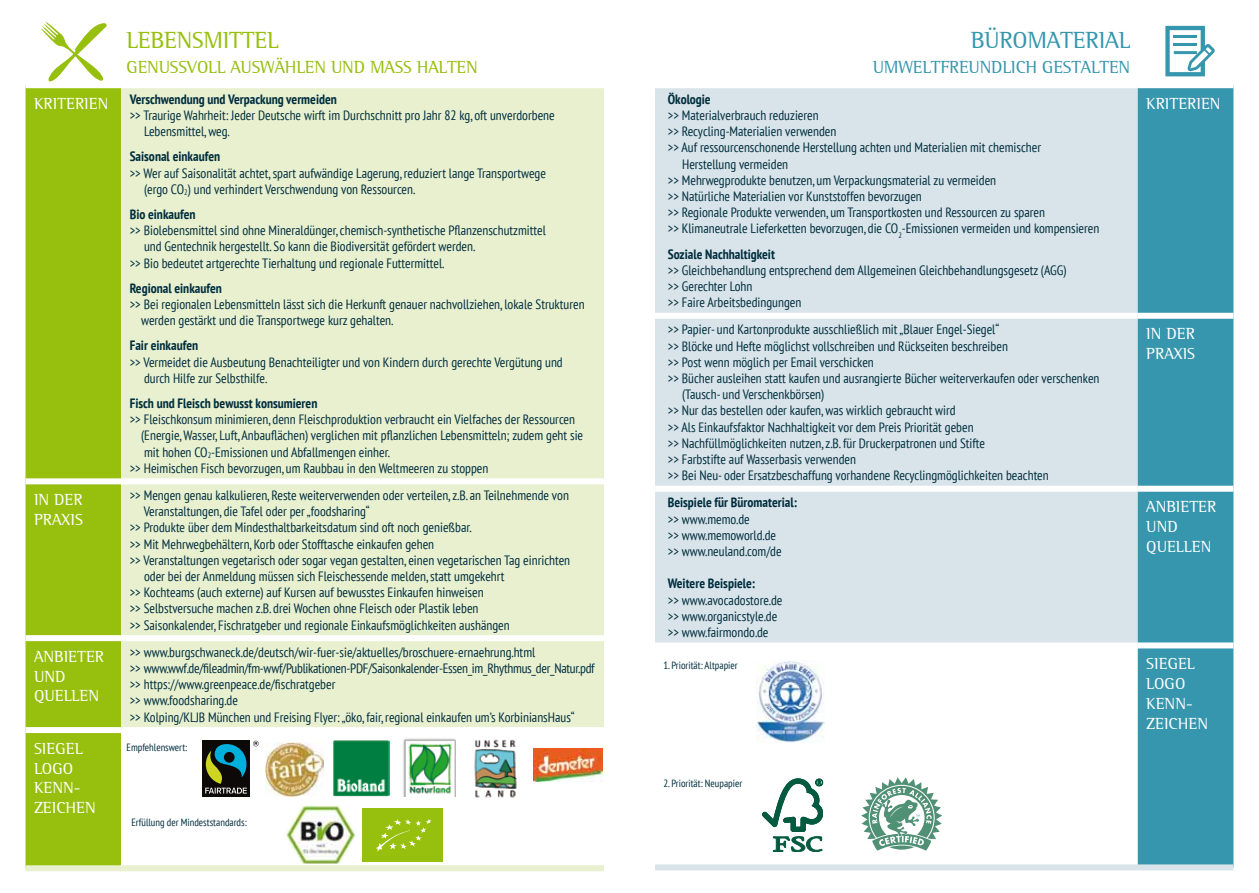
<style>
.page{position:relative;width:1259px;height:893px;background:#fff}
.page>*{position:absolute;margin:0;border:0;box-sizing:border-box;transform-origin:0 0}
.t1{font:24px "EJA Normal";letter-spacing:-.01em;color:#97bf0d}
.t2{font:24px "EJA Normal";letter-spacing:-.01em;color:#3696ad}
.t3{font:18px "EJA Normal";letter-spacing:-.01em;color:#97bf0d}
.t4{font:18px "EJA Normal";letter-spacing:-.01em;color:#3696ad}
.t5{font:16.5px/19.8px "EJA Normal";color:#fff}
.t6{font:condensed 13.5px/16.2px "PT Sans";color:#002d3e}
.t7{font:700 condensed 13.5px "PT Sans";color:#002d3e}
.t8{font:condensed 10.5px "PT Sans";color:#002d3e}
</style>
<div class="page">
<div style="left:26px;top:88px;width:95px;height:777px;background:#97bf0d"></div>
<div style="left:121px;top:88px;width:483px;height:639px;background:#e8f0cf"></div>
<div style="left:26px;top:478px;width:95px;height:6px;background:#fff"></div>
<div style="left:121px;top:478px;width:483px;height:6px;background:#fff"></div>
<div style="left:26px;top:635px;width:95px;height:6px;background:#fff"></div>
<div style="left:121px;top:635px;width:483px;height:6px;background:#fff"></div>
<div style="left:26px;top:865px;width:95px;height:6px;background:#e8f0cf"></div>
<div style="left:121px;top:865px;width:483px;height:6px;background:#e8f0cf"></div>
<div style="left:26px;top:727px;width:95px;height:6px;background:#fff"></div>
<div style="left:655px;top:88px;width:482px;height:554px;background:#d8e4e9"></div>
<div style="left:1137px;top:88px;width:96px;height:776px;background:#3696ad"></div>
<div style="left:655px;top:313px;width:482px;height:6px;background:#fff"></div>
<div style="left:1137px;top:313px;width:96px;height:6px;background:#fff"></div>
<div style="left:655px;top:486px;width:482px;height:6px;background:#fff"></div>
<div style="left:1137px;top:486px;width:96px;height:6px;background:#fff"></div>
<div style="left:1137px;top:642px;width:96px;height:6px;background:#fff"></div>
<div style="left:655px;top:864px;width:482px;height:6px;background:#d8e4e9"></div>
<div style="left:1137px;top:864px;width:96px;height:6px;background:#d8e4e9"></div>
<svg style="left:41px;top:22px;width:66px;height:60px"></svg>
<img style="left:534px;top:749px;width:69px;height:33px">
<img style="left:474px;top:739px;width:43px;height:59px">
<img style="left:403px;top:738px;width:53px;height:59px">
<img style="left:333px;top:740px;width:57px;height:57px">
<img style="left:266px;top:742px;width:57px;height:54px">
<img style="left:756px;top:661px;width:68px;height:82px">
<svg style="left:762px;top:779px;width:61px;height:73px"></svg>
<svg style="left:1165px;top:26px;width:50px;height:50px"></svg>
<hr style="left:1173px;top:35px;width:24px;height:3px;background:#3696ad">
<hr style="left:1173px;top:43px;width:24px;height:3px;background:#3696ad">
<svg style="left:861px;top:777px;width:81px;height:74px"></svg>
<svg style="left:296px;top:807px;width:6px;height:9px"></svg>
<div style="left:363px;top:808px;width:80px;height:54px;background:#97bf0d"></div>
<svg style="left:376px;top:819px;width:55px;height:33px"></svg>
<div style="left:201px;top:739px;width:50px;height:59px;background:#0d0909"></div>
<svg style="left:253px;top:741px;width:6px;height:5px"></svg>
<svg style="left:205px;top:744px;width:42px;height:49px"></svg>
<h1 class="t1" style="left:126px;top:26px;width:154px">LEBENSMITTEL</h1>
<h2 class="t3" style="left:126px;top:57px;width:353px">GENUSSVOLL AUSWÄHLEN UND MASS HALTEN</h2>
<p class="t5" style="left:34px;top:93px;width:76px">KRITERIEN</p>
<p class="t7" style="left:130px;top:90px;width:209px">Verschwendung und Verpackung vermeiden</p>
<p class="t6" style="left:144px;top:107px;width:412px;text-indent:-14px">&gt;&gt; Traurige Wahrheit: Jeder Deutsche wirft im Durchschnitt pro Jahr 82 kg, oft unverdorbene<br>Lebensmittel, weg.</p>
<p class="t7" style="left:130px;top:148px;width:92px">Saisonal einkaufen</p>
<p class="t6" style="left:144px;top:164px;width:403px;text-indent:-14px">&gt;&gt; Wer auf Saisonalität achtet, spart aufwändige Lagerung, reduziert lange Transportwege (ergo CO<sub>2</sub>) und verhindert Verschwendung von Ressourcen.</p>
<p class="t7" style="left:130px;top:205px;width:67px">Bio einkaufen</p>
<p class="t6" style="left:130px;top:222px;width:418px">&gt;&gt; Biolebensmittel sind ohne Mineraldünger, chemisch-synthetische Pflanzenschutzmittel</p>
<p class="t6" style="left:144px;top:238px;width:333px">und Gentechnik hergestellt. So kann die Biodiversität gefördert werden.</p>
<p class="t6" style="left:130px;top:254px;width:316px">&gt;&gt; Bio bedeutet artgerechte Tierhaltung und regionale Futtermittel.</p>
<p class="t7" style="left:130px;top:279px;width:94px">Regional einkaufen</p>
<p class="t6" style="left:141px;top:296px;width:445px;text-indent:-11px">&gt;&gt; Bei regionalen Lebensmitteln lässt sich die Herkunft genauer nachvollziehen, lokale Strukturen werden gestärkt und die Transportwege kurz gehalten.</p>
<p class="t7" style="left:130px;top:337px;width:70px">Fair einkaufen</p>
<p class="t6" style="left:144px;top:353px;width:420px;text-indent:-14px">&gt;&gt; Vermeidet die Ausbeutung Benachteiligter und von Kindern durch gerechte Vergütung und durch Hilfe zur Selbsthilfe.</p>
<p class="t7" style="left:130px;top:394px;width:189px">Fisch und Fleisch bewusst konsumieren</p>
<p class="t6" style="left:130px;top:411px;width:447px">&gt;&gt; Fleischkonsum minimieren, denn Fleischproduktion verbraucht ein Vielfaches der Ressourcen</p>
<p class="t6" style="left:141px;top:427px;width:443px">(Energie, Wasser, Luft, Anbauflächen) verglichen mit pflanzlichen Lebensmitteln; zudem geht sie</p>
<p class="t6" style="left:144px;top:443px;width:247px">mit hohen CO<sub>2</sub>-Emissionen und Abfallmengen einher.</p>
<p class="t6" style="left:130px;top:460px;width:360px">&gt;&gt; Heimischen Fisch bevorzugen, um Raubbau in den Weltmeeren zu stoppen</p>
<p class="t5" style="left:34px;top:490px;width:44px">IN DER<br>PRAXIS</p>
<p class="t6" style="left:130px;top:487px;width:441px">&gt;&gt; Mengen genau kalkulieren, Reste weiterverwenden oder verteilen, z.B. an Teilnehmende von</p>
<p class="t6" style="left:144px;top:503px;width:228px">Veranstaltungen, die Tafel oder per „foodsharing“</p>
<p class="t6" style="left:130px;top:519px;width:343px">&gt;&gt; Produkte über dem Mindesthaltbarkeitsdatum sind oft noch genießbar.</p>
<p class="t6" style="left:130px;top:535px;width:306px">&gt;&gt; Mit Mehrwegbehältern, Korb oder Stofftasche einkaufen gehen</p>
<p class="t6" style="left:130px;top:552px;width:442px">&gt;&gt; Veranstaltungen vegetarisch oder sogar vegan gestalten, einen vegetarischen Tag einrichten</p>
<p class="t6" style="left:144px;top:568px;width:362px">oder bei der Anmeldung müssen sich Fleischessende melden, statt umgekehrt</p>
<p class="t6" style="left:130px;top:584px;width:355px">&gt;&gt; Kochteams (auch externe) auf Kursen auf bewusstes Einkaufen hinweisen</p>
<p class="t6" style="left:130px;top:600px;width:350px">&gt;&gt; Selbstversuche machen z.B. drei Wochen ohne Fleisch oder Plastik leben</p>
<p class="t6" style="left:130px;top:616px;width:381px">&gt;&gt; Saisonkalender, Fischratgeber und regionale Einkaufsmöglichkeiten aushängen</p>
<p class="t5" style="left:34px;top:646px;width:72px">ANBIETER<br>UND<br>QUELLEN</p>
<p class="t6" style="left:130px;top:644px;width:466px">&gt;&gt; www.burgschwaneck.de/deutsch/wir-fuer-sie/aktuelles/broschuere-ernaehrung.html<br>&gt;&gt; www.wwf.de/fileadmin/fm-wwf/Publikationen-PDF/Saisonkalender-Essen_im_Rhythmus_der_Natur.pdf &gt;&gt; https://www.greenpeace.de/fischratgeber<br>&gt;&gt; www.foodsharing.de<br>&gt;&gt; Kolping/KLJB München und Freising Flyer: „öko, fair, regional einkaufen um’s KorbiniansHaus“</p>
<p class="t5" style="left:34px;top:738px;width:63px">SIEGEL<br>LOGO<br>KENN-<br>ZEICHEN</p>
<p class="t8" style="left:126px;top:740px;width:62px">Empfehlenswert:</p>
<p class="t8" style="left:131px;top:816px;width:117px">Erfüllung der Mindeststandards:</p>
<h1 class="t2" style="left:971px;top:26px;width:161px">BÜROMATERIAL</h1>
<h2 class="t4" style="left:872px;top:57px;width:259px">UMWELTFREUNDLICH GESTALTEN</h2>
<p class="t7" style="left:668px;top:90px;width:44px">Ökologie</p>
<p class="t6" style="left:668px;top:107px;width:152px">&gt;&gt; Materialverbrauch reduzieren</p>
<p class="t6" style="left:668px;top:123px;width:170px">&gt;&gt; Recycling-Materialien verwenden</p>
<p class="t6" style="left:668px;top:139px;width:375px">&gt;&gt; Auf ressourcenschonende Herstellung achten und Materialien mit chemischer</p>
<p class="t6" style="left:682px;top:155px;width:108px">Herstellung vermeiden</p>
<p class="t6" style="left:668px;top:172px;width:330px">&gt;&gt; Mehrwegprodukte benutzen, um Verpackungsmaterial zu vermeiden</p>
<p class="t6" style="left:668px;top:188px;width:255px">&gt;&gt; Natürliche Materialien vor Kunststoffen bevorzugen</p>
<p class="t6" style="left:668px;top:204px;width:379px">&gt;&gt; Regionale Produkte verwenden, um Transportkosten und Ressourcen zu sparen</p>
<p class="t6" style="left:668px;top:220px;width:433px">&gt;&gt; Klimaneutrale Lieferketten bevorzugen, die CO<sub>2</sub>-Emissionen vermeiden und kompensieren</p>
<p class="t7" style="left:668px;top:245px;width:109px">Soziale Nachhaltigkeit</p>
<p class="t6" style="left:668px;top:262px;width:400px">&gt;&gt; Gleichbehandlung entsprechend dem Allgemeinen Gleichbehandlungsgesetz (AGG) &gt;&gt; Gerechter Lohn<br>&gt;&gt; Faire Arbeitsbedingungen</p>
<p class="t6" style="left:668px;top:321px;width:333px">&gt;&gt; Papier- und Kartonprodukte ausschließlich mit „Blauer Engel-Siegel“</p>
<p class="t6" style="left:668px;top:337px;width:342px">&gt;&gt; Blöcke und Hefte möglichst vollschreiben und Rückseiten beschreiben</p>
<p class="t6" style="left:668px;top:354px;width:208px">&gt;&gt; Post wenn möglich per Email verschicken</p>
<p class="t6" style="left:668px;top:370px;width:433px">&gt;&gt; Bücher ausleihen statt kaufen und ausrangierte Bücher weiterverkaufen oder verschenken</p>
<p class="t6" style="left:682px;top:386px;width:144px">(Tausch- und Verschenkbörsen)</p>
<p class="t6" style="left:668px;top:402px;width:289px">&gt;&gt; Nur das bestellen oder kaufen, was wirklich gebraucht wird</p>
<p class="t6" style="left:668px;top:418px;width:307px">&gt;&gt; Als Einkaufsfaktor Nachhaltigkeit vor dem Preis Priorität geben</p>
<p class="t6" style="left:668px;top:435px;width:319px">&gt;&gt; Nachfüllmöglichkeiten nutzen, z.B. für Druckerpatronen und Stifte</p>
<p class="t6" style="left:668px;top:451px;width:190px">&gt;&gt; Farbstifte auf Wasserbasis verwenden</p>
<p class="t6" style="left:668px;top:467px;width:382px">&gt;&gt; Bei Neu- oder Ersatzbeschaffung vorhandene Recyclingmöglichkeiten beachten</p>
<p class="t7" style="left:668px;top:494px;width:131px">Beispiele für Büromaterial:</p>
<p class="t6" style="left:668px;top:510px;width:115px">&gt;&gt; www.memo.de<br>&gt;&gt; www.memoworld.de &gt;&gt; www.neuland.com/de</p>
<p class="t7" style="left:668px;top:575px;width:89px">Weitere Beispiele:</p>
<p class="t6" style="left:668px;top:591px;width:116px">&gt;&gt; www.avocadostore.de &gt;&gt; www.organicstyle.de &gt;&gt; www.fairmondo.de</p>
<p class="t8" style="left:663px;top:658px;width:76px">1. Priorität: Altpapier</p>
<p class="t5" style="left:1146px;top:93px;width:76px">KRITERIEN</p>
<p class="t5" style="left:1146px;top:324px;width:44px">IN DER<br>PRAXIS</p>
<p class="t5" style="left:1146px;top:497px;width:72px">ANBIETER<br>UND<br>QUELLEN</p>
<p class="t5" style="left:1146px;top:654px;width:63px">SIEGEL<br>LOGO<br>KENN-<br>ZEICHEN</p>
<p class="t8" style="left:663px;top:776px;width:80px">2. Priorität: Neupapier</p>
</div>
